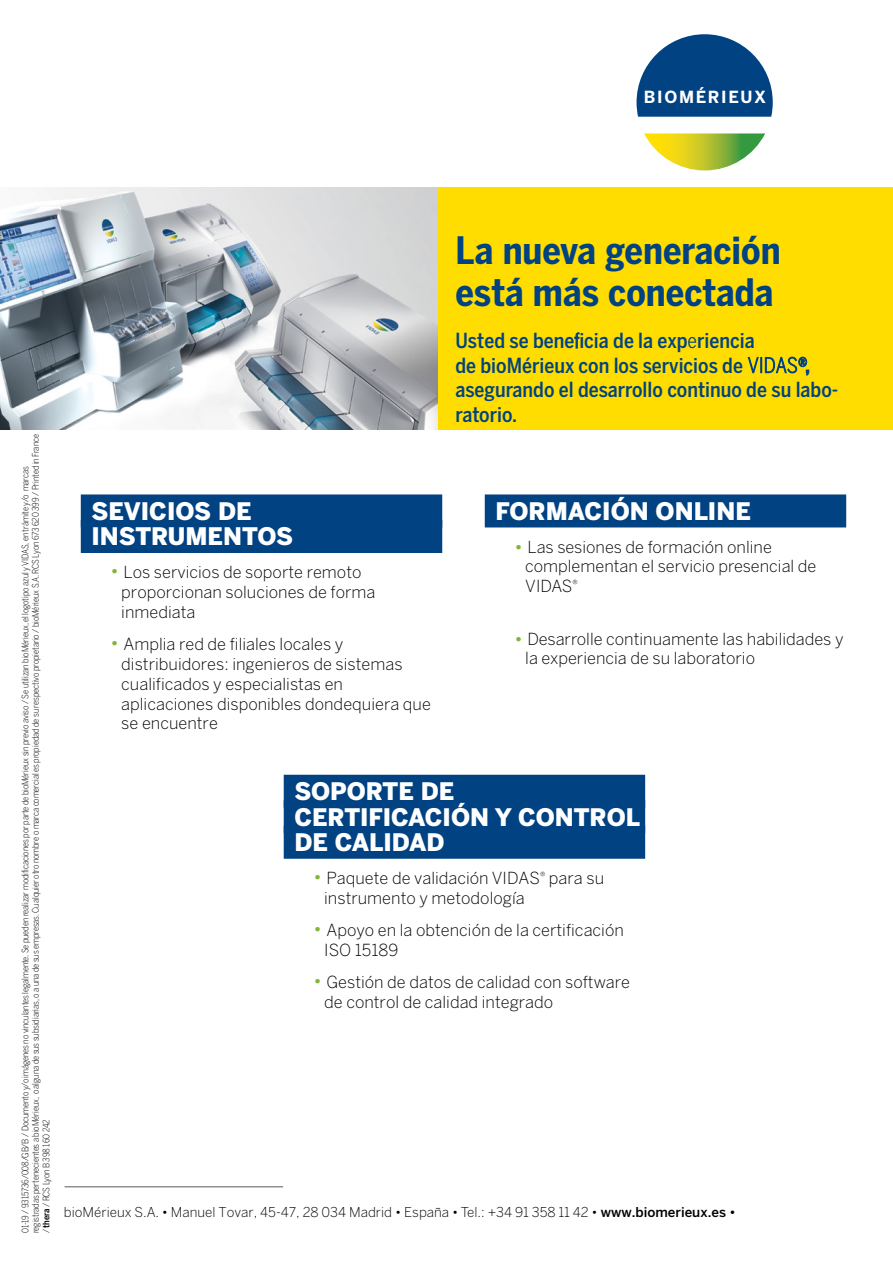
<style>
.page{position:relative;width:893px;height:1263px;background:#fff}
.page>*{position:absolute;margin:0;border:0;box-sizing:border-box;transform-origin:0 0}
.t1{font:700 37.5px/42px "Benton Sans Condensed";color:#004282}
.t2{font:900 24px/25.5px "Benton Sans";color:#fff}
.t3{font:500 20.7px/24.8px "Benton Sans Condensed";color:#004282}
.t4{font:700 16.65px "Benton Sans";letter-spacing:.1em;color:#fff}
.t5{font:300 16.5px/19.6px "Benton Sans";color:#000}
.t6{font:300 13.5px "Benton Sans";color:#000}
.t7{font:300 9px/10.5px "Benton Sans Condensed";letter-spacing:-.01em;color:#000}
.s1{font-weight:500}
.s2{font-family:"Benton Sans Comp";font-weight:400}
.s3{font-family:"Benton Sans Cond";font-weight:400}
.s4{font-weight:300}
.s5{font-size:19.5px;color:#80b539}
</style>
<div class="page">
<div style="left:1px;top:187px;width:892px;height:242px;background:#fd0"></div>
<hr style="left:65px;top:1186px;width:218px;height:1px;background:#58595b">
<img style="left:0;top:187px;width:437px;height:242px">
<div style="left:81px;top:494px;width:361px;height:33px;background:#004282"></div>
<div style="left:81px;top:520px;width:361px;height:33px;background:#004282"></div>
<div style="left:284px;top:775px;width:361px;height:33px;background:#004282"></div>
<div style="left:284px;top:800px;width:361px;height:33px;background:#004282"></div>
<div style="left:284px;top:826px;width:361px;height:33px;background:#004282"></div>
<div style="left:485px;top:494px;width:361px;height:33px;background:#004282"></div>
<svg style="left:637px;top:34px;width:136px;height:83px"></svg>
<svg style="left:644px;top:133px;width:121px;height:37px"></svg>
<p class="t4" style="left:644px;top:87px;width:124px">BIOMÉRIEUX</p>
<p class="t7" style="left:20px;top:1233px;width:800px;rotate:-90deg">01-19 / 9315736/008/GB/B / Documento y/o imágenes no vinculantes legalmente. Se pueden realizar modificaciones por parte de bioMérieux sin previo aviso / Se utilizan bioMérieux, el logotipo azul y VIDAS, en trámite y/o marcas registradas pertenecientes a bioMérieux, o alguna de sus subsidiarias, o a una de sus empresas. Cualquier otro nombre o marca comercial es propiedad de su respectivo propietario / bioMérieux S.A. RCS Lyon 673 620 399 / Printed in France / <span class="s1">thera</span> / RCS Lyon B 398 160 242</p>
<h1 class="t1" style="left:455px;top:229px;width:327px">La nueva generación está más conectada</h1>
<p class="t3" style="left:455px;top:328px;width:384px">Usted se bene<span class="s2">f</span>icia de la exp<span class="s3">e</span>riencia<br>de bioMérieux con los servicios de <span class="s4">VIDAS</span>®, asegurando el desarrollo continuo de su labo&shy;ratorio.</p>
<h2 class="t2" style="left:91px;top:499px;width:203px">SEVICIOS DE<br>INSTRUMENTOS</h2>
<p class="t5" style="left:121px;top:563px;width:256px;text-indent:-11px"><span class="s5">•</span> Los servicios de soporte remoto proporcionan soluciones de forma inmediata</p>
<p class="t5" style="left:121px;top:634px;width:311px;text-indent:-11px"><span class="s5">•</span> Amplia red de filiales locales y distribuidores: ingenieros de sistemas cualificados y especialistas en aplicaciones disponibles dondequiera que se encuentre</p>
<h2 class="t2" style="left:495px;top:499px;width:257px">FORMACIÓN ONLINE</h2>
<p class="t5" style="left:525px;top:537px;width:293px;text-indent:-11px"><span class="s5">•</span> Las sesiones de formación online complementan el servicio presencial de<br>VIDAS<sup>®</sup></p>
<p class="t5" style="left:525px;top:629px;width:320px;text-indent:-11px"><span class="s5">•</span> Desarrolle continuamente las habilidades y la experiencia de su laboratorio</p>
<h2 class="t2" style="left:294px;top:779px;width:347px">SOPORTE DE<br>CERTIFICACIÓN Y CONTROL<br>DE CALIDAD</h2>
<p class="t5" style="left:324px;top:868px;width:281px;text-indent:-11px"><span class="s5">•</span> Paquete de validación VIDAS<sup>®</sup> para su instrumento y metodología</p>
<p class="t5" style="left:324px;top:920px;width:301px;text-indent:-11px"><span class="s5">•</span> Apoyo en la obtención de la certificación<br>ISO 15189</p>
<p class="t5" style="left:324px;top:972px;width:307px;text-indent:-11px"><span class="s5">•</span> Gestión de datos de calidad con software de control de calidad integrado</p>
<p class="t6" style="left:64px;top:1204px;width:673px">bioMérieux S.A. • Manuel Tovar, 45-47, 28 034 Madrid • España • Tel.: +34 91 358 11 42 • <span class="s1">www.biomerieux.es •</span></p>
</div>
